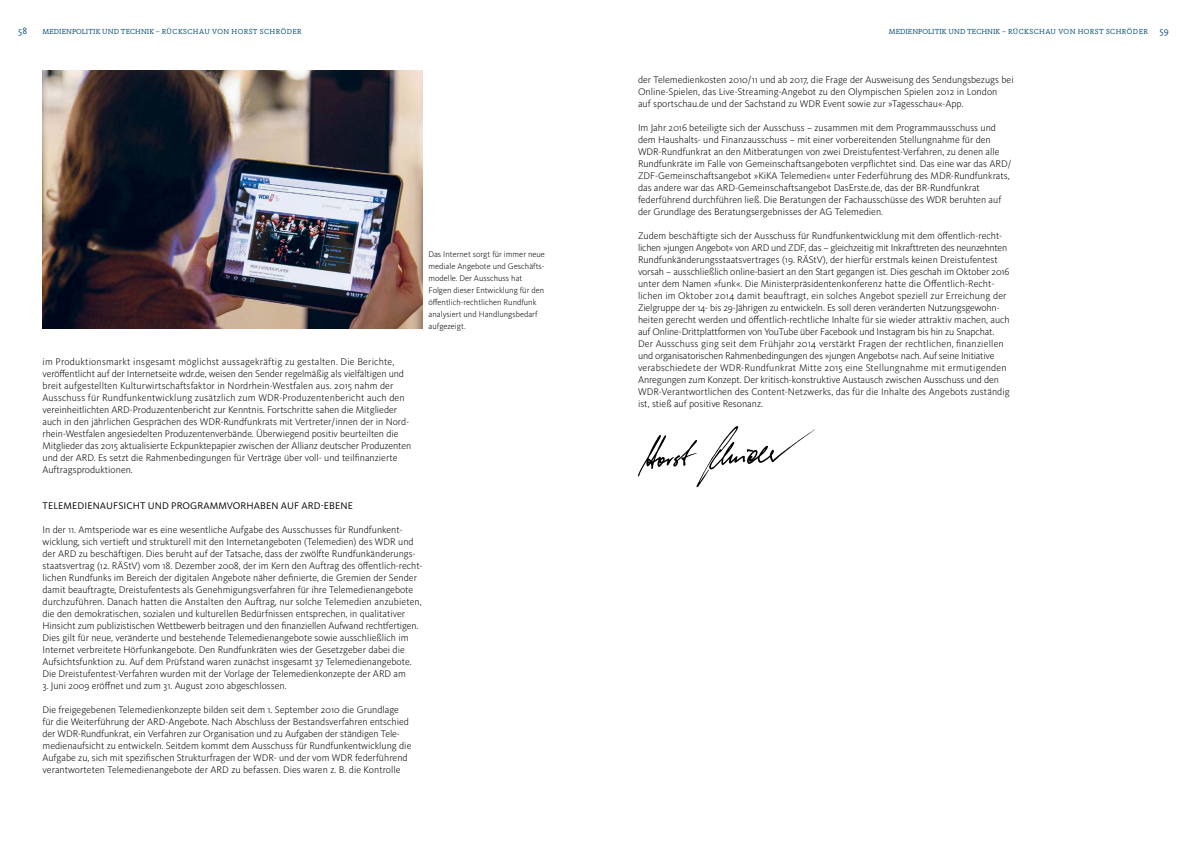
<style>
.page{position:relative;width:1191px;height:842px;background:#fff}
.page>*{position:absolute;margin:0;border:0;box-sizing:border-box;transform-origin:0 0}
.t1{font:300 10px/12px "WDR Sans";color:#000}
.t2{font:10px "WDR Sans";letter-spacing:.01em;color:#000}
.t3{font:9.5px "WDR Slab";color:#004773}
.t4{font:300 8.5px/12px "WDR Sans";color:#000}
.t5{font:7.6px "WDR Slab";letter-spacing:.02em;color:#004773}
</style>
<div class="page">
<img style="left:43px;top:71px;width:379px;height:258px">
<svg style="left:638px;top:426px;width:177px;height:61px"></svg>
<p class="t3" style="left:18px;top:25px;width:11px">58</p>
<p class="t3" style="left:1159px;top:25px;width:11px">59</p>
<p class="t5" style="left:43px;top:27px;width:261px">MEDIENPOLITIK UND TECHNIK – RÜCKSCHAU VON HORST SCHRÖDER</p>
<p class="t5" style="left:888px;top:27px;width:261px">MEDIENPOLITIK UND TECHNIK – RÜCKSCHAU VON HORST SCHRÖDER</p>
<p class="t4" style="left:428px;top:248px;width:118px">Das Internet sorgt für immer neue mediale Angebote und Geschäfts&shy;modelle. Der Ausschuss hat<br>Folgen dieser Entwicklung für den öffentlich-rechtlichen Rundfunk analysiert und Handlungsbedarf aufgezeigt.</p>
<p class="t1" style="left:43px;top:356px;width:370px">im Produktionsmarkt insgesamt möglichst aussagekräftig zu gestalten. Die Berichte, veröffentlicht auf der Internetseite wdr.de, weisen den Sender regelmäßig als vielfältigen und breit aufgestellten Kulturwirtschaftsfaktor in Nordrhein-Westfalen aus. 2015 nahm der Ausschuss für Rundfunkentwicklung zusätzlich zum WDR-Produzentenbericht auch den vereinheitlichten ARD-Produzentenbericht zur Kenntnis. Fortschritte sahen die Mitglieder auch in den jährlichen Gesprächen des WDR-Rundfunkrats mit Vertreter/innen der in Nord&shy;rhein-Westfalen angesiedelten Produzentenverbände. Überwiegend positiv beurteilten die Mitglieder das 2015 aktualisierte Eckpunktepapier zwischen der Allianz deutscher Produzenten und der ARD. Es setzt die Rahmenbedingungen für Verträge über voll- und teilfinanzierte Auftragsproduktionen.</p>
<p class="t2" style="left:43px;top:500px;width:312px">TELEMEDIENAUFSICHT UND PROGRAMMVORHABEN AUF ARD-EBENE</p>
<p class="t1" style="left:43px;top:524px;width:381px">In der 11. Amtsperiode war es eine wesentliche Aufgabe des Ausschusses für Rundfunkent&shy;wicklung, sich vertieft und strukturell mit den Internetangeboten (Telemedien) des WDR und der ARD zu beschäftigen. Dies beruht auf der Tatsache, dass der zwölfte Rundfunkänderungs&shy;staatsvertrag (12. RÄStV) vom 18. Dezember 2008, der im Kern den Auftrag des öffentlich-recht&shy;lichen Rundfunks im Bereich der digitalen Angebote näher definierte, die Gremien der Sender damit beauftragte, Dreistufentests als Genehmigungsverfahren für ihre Telemedienangebote durchzuführen. Danach hatten die Anstalten den Auftrag, nur solche Telemedien anzubieten, die den demokratischen, sozialen und kulturellen Bedürfnissen entsprechen, in qualitativer Hinsicht zum publizistischen Wettbewerb beitragen und den finanziellen Aufwand rechtfertigen.<br>Dies gilt für neue, veränderte und bestehende Telemedienangebote sowie ausschließlich im Internet verbreitete Hörfunkangebote. Den Rundfunkräten wies der Gesetzgeber dabei die Aufsichtsfunktion zu. Auf dem Prüfstand waren zunächst insgesamt 37 Telemedienangebote.<br>Die Dreistufentest-Verfahren wurden mit der Vorlage der Telemedienkonzepte der ARD am</p>
<p class="t1" style="left:43px;top:680px;width:246px">3. Juni 2009 eröffnet und zum 31. August 2010 abgeschlossen.</p>
<p class="t1" style="left:43px;top:704px;width:370px">Die freigegebenen Telemedienkonzepte bilden seit dem 1. September 2010 die Grundlage für die Weiterführung der ARD-Angebote. Nach Abschluss der Bestandsverfahren entschied der WDR-Rundfunkrat, ein Verfahren zur Organisation und zu Aufgaben der ständigen Tele&shy;medienaufsicht zu entwickeln. Seitdem kommt dem Ausschuss für Rundfunkentwicklung die Aufgabe zu, sich mit spezifischen Strukturfragen der WDR- und der vom WDR federführend verantworteten Telemedienangebote der ARD zu befassen. Dies waren z. B. die Kontrolle</p>
<p class="t1" style="left:638px;top:74px;width:377px">der Telemedienkosten 2010/11 und ab 2017, die Frage der Ausweisung des Sendungsbezugs bei<br>Online-Spielen, das Live-Streaming-Angebot zu den Olympischen Spielen 2012 in London<br>auf sportschau.de und der Sachstand zu WDR Event sowie zur »Tagesschau«-App.</p>
<p class="t1" style="left:638px;top:122px;width:375px">Im Jahr 2016 beteiligte sich der Ausschuss – zusammen mit dem Programmausschuss und dem Haushalts- und Finanzausschuss – mit einer vorbereitenden Stellungnahme für den WDR-Rundfunkrat an den Mitberatungen von zwei Dreistufentest-Verfahren, zu denen alle Rundfunkräte im Falle von Gemeinschaftsangeboten verpflichtet sind. Das eine war das ARD/ ZDF-Gemeinschaftsangebot »KiKA Telemedien« unter Federführung des MDR-Rundfunkrats, das andere war das ARD-Gemeinschaftsangebot DasErste.de, das der BR-Rundfunkrat federführend durchführen ließ. Die Beratungen der Fachausschüsse des WDR beruhten auf der Grundlage des Beratungsergebnisses der AG Telemedien.</p>
<p class="t1" style="left:638px;top:230px;width:373px">Zudem beschäftigte sich der Ausschuss für Rundfunkentwicklung mit dem öffentlich-recht&shy;lichen »jungen Angebot« von ARD und ZDF, das – gleichzeitig mit Inkrafttreten des neunzehnten Rundfunkänderungsstaatsvertrages (19. RÄStV), der hierfür erstmals keinen Dreistufentest vorsah – ausschließlich online-basiert an den Start gegangen ist. Dies geschah im Oktober 2016 unter dem Namen »funk«. Die Ministerpräsidentenkonferenz hatte die Öffentlich-Recht&shy;lichen im Oktober 2014 damit beauftragt, ein solches Angebot speziell zur Erreichung der Zielgruppe der 14- bis 29-Jährigen zu entwickeln. Es soll deren veränderten Nutzungsgewohn&shy;heiten gerecht werden und öffentlich-rechtliche Inhalte für sie wieder attraktiv machen, auch auf Online-Drittplattformen von YouTube über Facebook und Instagram bis hin zu Snapchat.<br>Der Ausschuss ging seit dem Frühjahr 2014 verstärkt Fragen der rechtlichen, finanziellen und organisatorischen Rahmenbedingungen des »jungen Angebots« nach. Auf seine Initiative verabschiedete der WDR-Rundfunkrat Mitte 2015 eine Stellungnahme mit ermutigenden Anregungen zum Konzept. Der kritisch-konstruktive Austausch zwischen Ausschuss und den WDR-Verantwortlichen des Content-Netzwerks, das für die Inhalte des Angebots zuständig ist, stieß auf positive Resonanz.</p>
</div>
